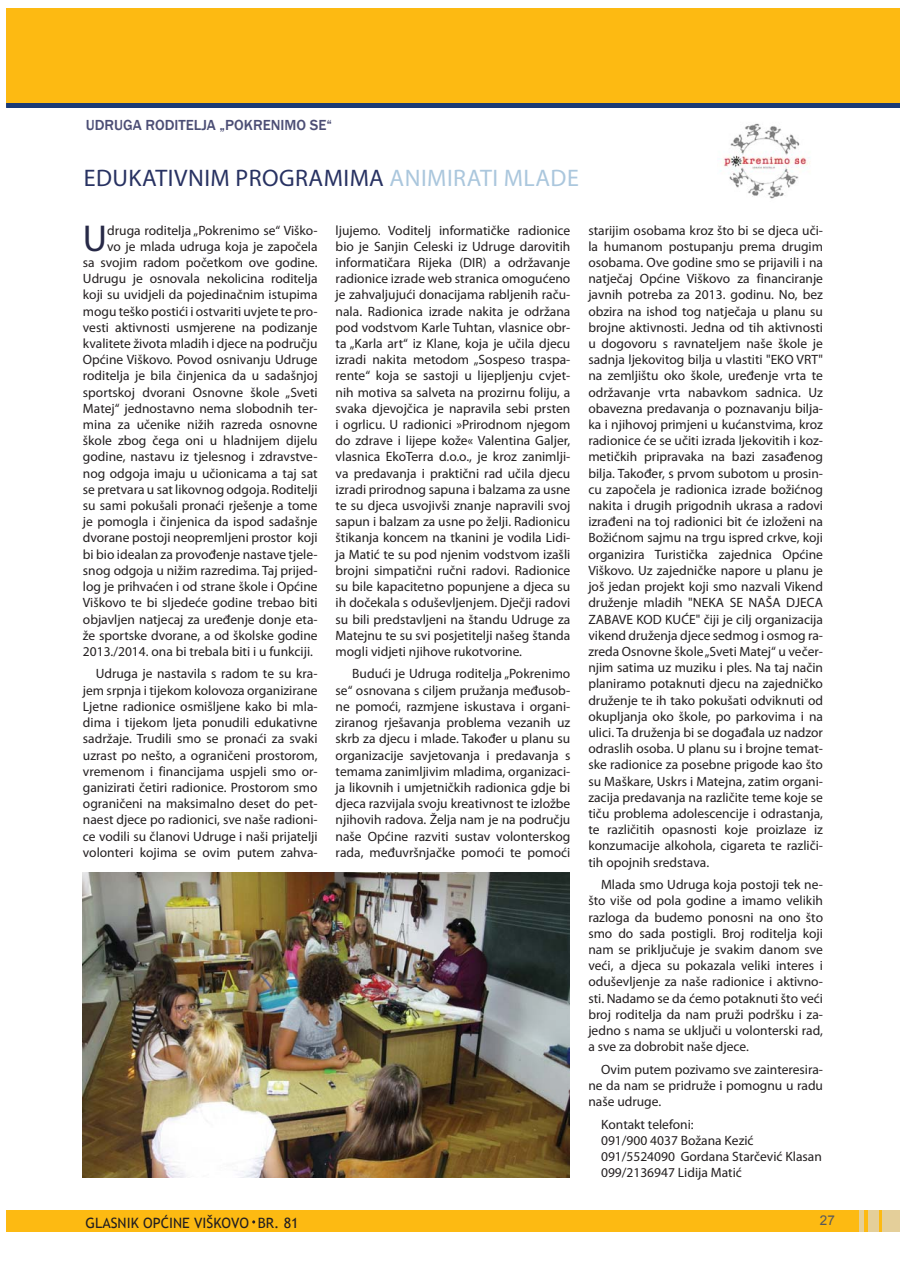
<style>
.page{position:relative;width:906px;height:1280px;background:#fff}
.page>*{position:absolute;margin:0;border:0;box-sizing:border-box;transform-origin:0 0}
.t1{font:37.5px "Myriad Pro";color:#272947}
.t2{font:24px "Myriad Pro";letter-spacing:.02em;color:#283262}
.t3{font:500 15px "Franklin Gothic";color:#4c4e75}
.t4{font:14.25px "Trebuchet MS";color:#231f20}
.t5{font:13.5px/16.2px "Myriad Pro";color:#231f20;text-align:justify}
.t6{font:13.5px "Arial";color:#58595b}
.s1{color:#abc7dd}
</style>
<div class="page">
<div style="left:6px;top:9px;width:893px;height:94px;background:#fdba12"></div>
<div style="left:6px;top:103px;width:893px;height:5px;background:#1a3a75"></div>
<div style="left:6px;top:1210px;width:893px;height:21px;background:#fdba12"></div>
<div style="left:859px;top:1210px;width:5px;height:21px;background:#e4cf9a"></div>
<div style="left:868px;top:1210px;width:11px;height:21px;background:#e4cf9a"></div>
<div style="left:882px;top:1210px;width:17px;height:21px;background:#e4cf9a"></div>
<img style="left:83px;top:873px;width:486px;height:305px">
<img style="left:720px;top:123px;width:90px;height:76px">
<p class="t3" style="left:86px;top:116px;width:248px">UDRUGA RODITELJA „POKRENIMO SE“</p>
<h2 class="t2" style="left:84px;top:168px;width:496px">EDUKATIVNIM PROGRAMIMA <span class="s1">ANIMIRATI MLADE</span></h2>
<h1 class="t1" style="left:83px;top:224px;width:26px">U</h1>
<p class="t5" style="left:107px;top:223px;width:212px">druga roditelja „Pokrenimo se“ Viško-</p>
<p class="t5" style="left:107px;top:240px;width:212px">vo je mlada udruga koja je započela</p>
<p class="t5" style="left:83px;top:256px;width:236px">sa svojim radom početkom ove godine.</p>
<p class="t5" style="left:83px;top:272px;width:236px">Udrugu je osnovala nekolicina roditelja</p>
<p class="t5" style="left:83px;top:288px;width:236px">koji su uvidjeli da pojedinačnim istupima</p>
<p class="t5" style="left:83px;top:304px;width:236px">mogu teško postići i ostvariti uvjete te pro-</p>
<p class="t5" style="left:83px;top:321px;width:236px">vesti aktivnosti usmjerene na podizanje</p>
<p class="t5" style="left:83px;top:337px;width:236px">kvalitete života mladih i djece na području</p>
<p class="t5" style="left:83px;top:353px;width:236px">Općine Viškovo. Povod osnivanju Udruge</p>
<p class="t5" style="left:83px;top:369px;width:236px">roditelja je bila činjenica da u sadašnjoj</p>
<p class="t5" style="left:83px;top:385px;width:236px">sportskoj dvorani Osnovne škole „Sveti</p>
<p class="t5" style="left:83px;top:402px;width:236px">Matej“ jednostavno nema slobodnih ter-</p>
<p class="t5" style="left:83px;top:418px;width:236px">mina za učenike nižih razreda osnovne</p>
<p class="t5" style="left:83px;top:434px;width:236px">škole zbog čega oni u hladnijem dijelu</p>
<p class="t5" style="left:83px;top:450px;width:236px">godine, nastavu iz tjelesnog i zdravstve-</p>
<p class="t5" style="left:83px;top:466px;width:236px">nog odgoja imaju u učionicama a taj sat</p>
<p class="t5" style="left:83px;top:483px;width:236px">se pretvara u sat likovnog odgoja. Roditelji</p>
<p class="t5" style="left:83px;top:499px;width:236px">su sami pokušali pronaći rješenje a tome</p>
<p class="t5" style="left:83px;top:515px;width:236px">je pomogla i činjenica da ispod sadašnje</p>
<p class="t5" style="left:83px;top:531px;width:236px">dvorane postoji neopremljeni prostor koji</p>
<p class="t5" style="left:83px;top:547px;width:236px">bi bio idealan za provođenje nastave tjele-</p>
<p class="t5" style="left:83px;top:564px;width:236px">snog odgoja u nižim razredima. Taj prijed-</p>
<p class="t5" style="left:83px;top:580px;width:236px">log je prihvaćen i od strane škole i Općine</p>
<p class="t5" style="left:83px;top:596px;width:236px">Viškovo te bi sljedeće godine trebao biti</p>
<p class="t5" style="left:83px;top:612px;width:236px">objavljen natjecaj za uređenje donje eta-</p>
<p class="t5" style="left:83px;top:628px;width:236px">že sportske dvorane, a od školske godine</p>
<p class="t5" style="left:83px;top:645px;width:232px">2013./2014. ona bi trebala biti i u funkciji.</p>
<p class="t5" style="left:83px;top:667px;width:236px;text-indent:13px">Udruga je nastavila s radom te su kra&shy;jem srpnja i tijekom kolovoza organizirane Ljetne radionice osmišljene kako bi mla&shy;dima i tijekom ljeta ponudili edukativne sadržaje. Trudili smo se pronaći za svaki uzrast po nešto, a ograničeni prostorom, vremenom i financijama uspjeli smo or&shy;ganizirati četiri radionice. Prostorom smo ograničeni na maksimalno deset do pet&shy;naest djece po radionici, sve naše radioni&shy;ce vodili su članovi Udruge i naši prijatelji volonteri kojima se ovim putem zahva-</p>
<p class="t5" style="left:336px;top:223px;width:236px">ljujemo. Voditelj informatičke radionice bio je Sanjin Celeski iz Udruge darovitih informatičara Rijeka (DIR) a održavanje radionice izrade web stranica omogućeno je zahvaljujući donacijama rabljenih raču&shy;nala. Radionica izrade nakita je održana pod vodstvom Karle Tuhtan, vlasnice obr&shy;ta „Karla art“ iz Klane, koja je učila djecu izradi nakita metodom „Sospeso traspa&shy;rente“ koja se sastoji u lijepljenju cvjet&shy;nih motiva sa salveta na prozirnu foliju, a svaka djevojčica je napravila sebi prsten i ogrlicu. U radionici »Prirodnom njegom do zdrave i lijepe kože« Valentina Galjer, vlasnica EkoTerra d.o.o., je kroz zanimlji&shy;va predavanja i praktični rad učila djecu izradi prirodnog sapuna i balzama za usne te su djeca usvojivši znanje napravili svoj sapun i balzam za usne po želji. Radionicu štikanja koncem na tkanini je vodila Lidi&shy;ja Matić te su pod njenim vodstvom izašli brojni simpatični ručni radovi. Radionice su bile kapacitetno popunjene a djeca su ih dočekala s oduševljenjem. Dječji radovi su bili predstavljeni na štandu Udruge za Matejnu te su svi posjetitelji našeg štanda mogli vidjeti njihove rukotvorine.</p>
<p class="t5" style="left:336px;top:667px;width:236px;text-indent:17px">Budući je Udruga roditelja „Pokrenimo se“ osnovana s ciljem pružanja međusob&shy;ne pomoći, razmjene iskustava i organi&shy;ziranog rješavanja problema vezanih uz skrb za djecu i mlade. Također u planu su organizacije savjetovanja i predavanja s temama zanimljivim mladima, organizaci&shy;ja likovnih i umjetničkih radionica gdje bi djeca razvijala svoju kreativnost te izložbe njihovih radova. Želja nam je na području naše Općine razviti sustav volonterskog rada, međuvršnjačke pomoći te pomoći</p>
<p class="t5" style="left:588px;top:223px;width:236px">starijim osobama kroz što bi se djeca uči&shy;la humanom postupanju prema drugim osobama. Ove godine smo se prijavili i na natječaj Općine Viškovo za financiranje javnih potreba za 2013. godinu. No, bez obzira na ishod tog natječaja u planu su brojne aktivnosti. Jedna od tih aktivnosti u dogovoru s ravnateljem naše škole je sadnja ljekovitog bilja u vlastiti "EKO VRT" na zemljištu oko škole, uređenje vrta te održavanje vrta nabavkom sadnica. Uz obavezna predavanja o poznavanju bilja&shy;ka i njihovoj primjeni u kućanstvima, kroz radionice će se učiti izrada ljekovitih i koz&shy;metičkih pripravaka na bazi zasađenog bilja. Također, s prvom subotom u prosin&shy;cu započela je radionica izrade božićnog nakita i drugih prigodnih ukrasa a radovi izrađeni na toj radionici bit će izloženi na Božićnom sajmu na trgu ispred crkve, koji organizira Turistička zajednica Općine Viškovo. Uz zajedničke napore u planu je još jedan projekt koji smo nazvali Vikend druženje mladih "NEKA SE NAŠA DJECA ZABAVE KOD KUĆE" čiji je cilj organizacija vikend druženja djece sedmog i osmog ra&shy;zreda Osnovne škole „Sveti Matej“ u večer&shy;njim satima uz muziku i ples. Na taj način planiramo potaknuti djecu na zajedničko druženje te ih tako pokušati odviknuti od okupljanja oko škole, po parkovima i na ulici. Ta druženja bi se događala uz nadzor odraslih osoba. U planu su i brojne temat&shy;ske radionice za posebne prigode kao što su Maškare, Uskrs i Matejna, zatim organi&shy;zacija predavanja na različite teme koje se tiču problema adolescencije i odrastanja, te različitih opasnosti koje proizlaze iz konzumacije alkohola, cigareta te različi&shy;tih opojnih sredstava.</p>
<p class="t5" style="left:588px;top:878px;width:236px;text-indent:13px">Mlada smo Udruga koja postoji tek ne&shy;što više od pola godine a imamo velikih razloga da budemo ponosni na ono što smo do sada postigli. Broj roditelja koji nam se priključuje je svakim danom sve veći, a djeca su pokazala veliki interes i oduševljenje za naše radionice i aktivno&shy;sti. Nadamo se da ćemo potaknuti što veći broj roditelja da nam pruži podršku i za&shy;jedno s nama se uključi u volonterski rad, a sve za dobrobit naše djece.</p>
<p class="t5" style="left:588px;top:1062px;width:236px;text-indent:13px">Ovim putem pozivamo sve zainteresira&shy;ne da nam se pridruže i pomognu u radu naše udruge.</p>
<p class="t5" style="left:601px;top:1117px;width:222px;text-align:left">Kontakt telefoni:<br>091/900 4037 Božana Kezić<br>091/5524090 Gordana Starčević Klasan<br>099/2136947 Lidija Matić</p>
<p class="t4" style="left:85px;top:1214px;width:215px">GLASNIK OPĆINE VIŠKOVO BR. 81</p>
<p class="t6" style="left:820px;top:1212px;width:17px">2727</p>
</div>
